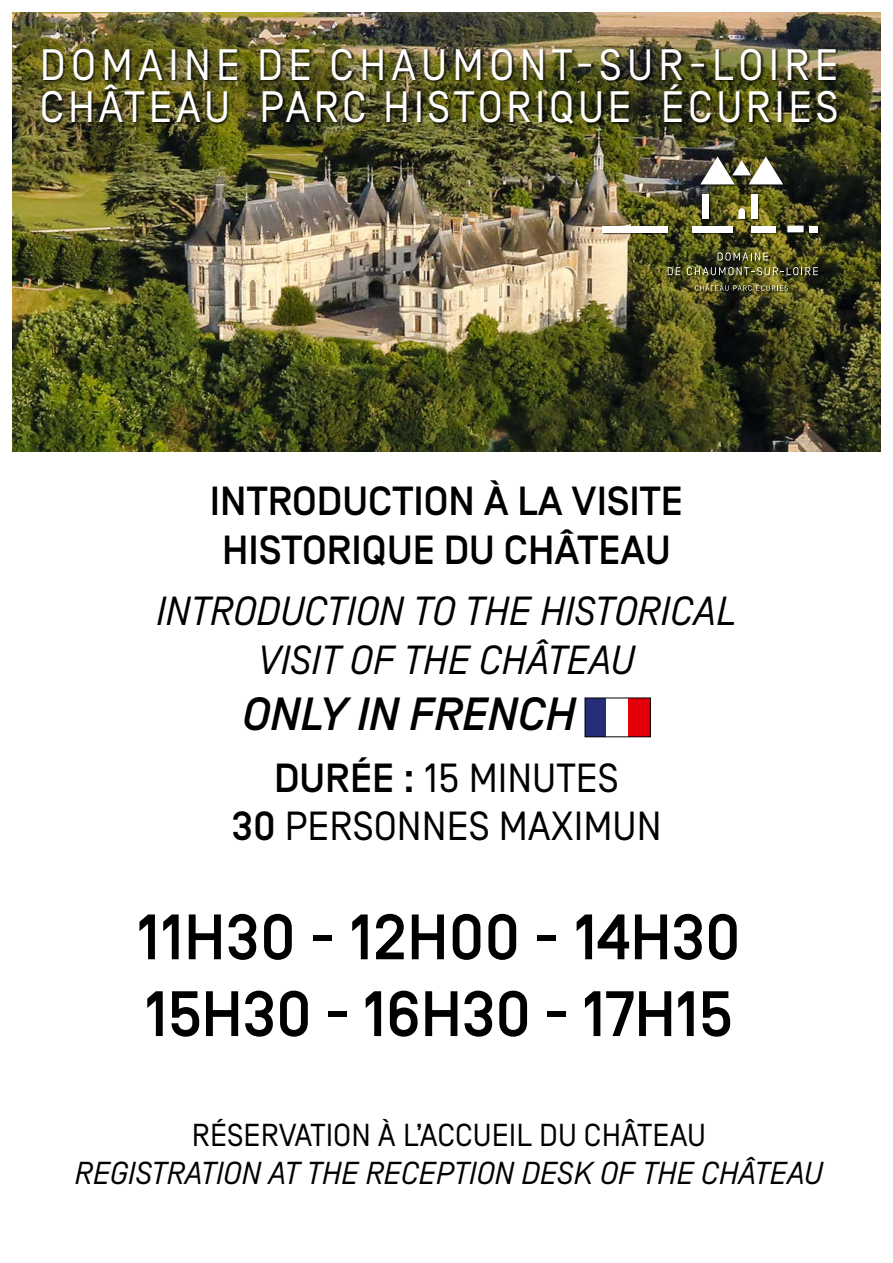
<style>
.page{position:relative;width:893px;height:1263px;background:#fff}
.page>*{position:absolute;margin:0;border:0;box-sizing:border-box;transform-origin:0 0}
.t1{font:500 64.05px/76.8px "Simplon BP";letter-spacing:-.01em;color:#000}
.t2{font:italic 500 46.5px "Simplon BP";color:#000}
.t3{font:43.95px/42.3px "Simplon BP Regular";letter-spacing:.08em;color:#fff}
.t4{font:italic 40.65px/48.8px "Simplon BP Regular";color:#000;text-align:center}
.t5{font:500 40.65px/48.8px "Simplon BP";color:#000;text-align:center}
.t6{font:40.65px/48.8px "Simplon BP Regular";color:#000;text-align:center}
.t7{font:italic 31.8px "Simplon BP Regular";color:#000}
.t8{font:31.8px "Simplon BP Regular";color:#000}
.s1{font-family:"Simplon BP";font-weight:500}
</style>
<div class="page">
<img style="left:13px;top:13px;width:867px;height:438px">
<div style="left:42px;top:48px;width:798px;height:79px;background:#000;opacity:.75"></div>
<div style="left:603px;top:156px;width:217px;height:137px;background:#000;opacity:.75"></div>
<svg style="left:700px;top:156px;width:83px;height:28px"></svg>
<div style="left:603px;top:226px;width:65px;height:6px;background:#fff"></div>
<div style="left:751px;top:195px;width:6px;height:24px;background:#fff"></div>
<div style="left:751px;top:226px;width:24px;height:6px;background:#fff"></div>
<div style="left:810px;top:226px;width:8px;height:6px;background:#fff"></div>
<svg style="left:787px;top:226px;width:17px;height:6px"></svg>
<div style="left:692px;top:226px;width:41px;height:6px;background:#fff"></div>
<div style="left:702px;top:195px;width:7px;height:24px;background:#fff"></div>
<svg style="left:738px;top:208px;width:7px;height:11px"></svg>
<svg style="left:718px;top:252px;width:50px;height:9px"></svg>
<svg style="left:668px;top:267px;width:12px;height:8px"></svg>
<svg style="left:687px;top:267px;width:131px;height:8px"></svg>
<svg style="left:695px;top:284px;width:93px;height:7px"></svg>
<div style="left:585px;top:698px;width:21px;height:39px;background:#282d79"></div>
<div style="left:628px;top:698px;width:22px;height:39px;background:#e3000b"></div>
<div style="left:585px;top:698px;width:66px;height:39px;border:1px solid #000"></div>
<p class="t3" style="left:40px;top:43px;width:800px">DOMAINE DE CHAUMONT-SUR-LOIRE<br>CHÂTEAU PARC HISTORIQUE ÉCURIES</p>
<p class="t5" style="left:210px;top:478px;width:475px">INTRODUCTION À LA VISITE<br>HISTORIQUE DU CHÂTEAU</p>
<p class="t4" style="left:156px;top:587px;width:582px">INTRODUCTION TO THE HISTORICAL<br>VISIT OF THE CHÂTEAU</p>
<p class="t2" style="left:242px;top:687px;width:335px">ONLY IN FRENCH</p>
<p class="t6" style="left:231px;top:753px;width:432px"><span class="s1">DURÉE :</span> 15 MINUTES<br><span class="s1">30</span> PERSONNES MAXIMUN</p>
<h1 class="t1" style="left:137px;top:900px;width:606px">11H30 - 12H00 - 14H30<br>15H30 - 16H30 - 17H15</h1>
<p class="t8" style="left:192px;top:1116px;width:516px">RÉSERVATION À L’ACCUEIL DU CHÂTEAU</p>
<p class="t7" style="left:75px;top:1154px;width:750px">REGISTRATION AT THE RECEPTION DESK OF THE CHÂTEAU</p>
</div>
